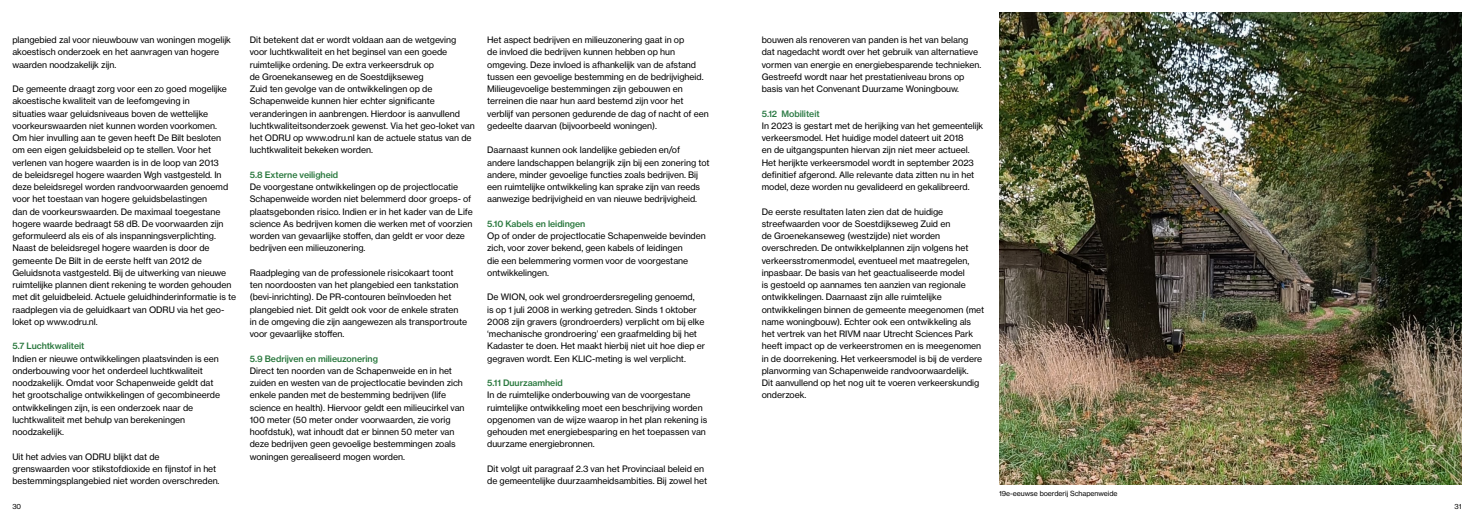
<style>
.page{position:relative;width:1474px;height:521px;background:#fff}
.page>*{position:absolute;margin:0;border:0;box-sizing:border-box;transform-origin:0 0}
.t1{font:8.75px/12.2px "N Haas Grotesk TX Pro 55 Rg";letter-spacing:-.005em;color:#000}
.t2{font:8.75px "N Haas Grotesk TX Pro 65 Md";letter-spacing:-.005em;color:#28773c}
.t3{font:8.75px "N Haas Grotesk TX Pro 65 Md";letter-spacing:-.005em;color:#2b7a44}
.t4{font:7px "N Haas Grotesk TX Pro 55 Rg";letter-spacing:-.005em;color:#000}
</style>
<div class="page">
<img style="left:999px;top:12px;width:462px;height:472px">
<p class="t1" style="left:12px;top:34px;width:220px">plangebied zal voor nieuwbouw van woningen mogelijk akoestisch onderzoek en het aanvragen van hogere waarden noodzakelijk zijn.</p>
<p class="t1" style="left:12px;top:83px;width:225px">De gemeente draagt zorg voor een zo goed mogelijke akoestische kwaliteit van de leefomgeving in<br>situaties waar geluidsniveaus boven de wettelijke voorkeurswaarden niet kunnen worden voorkomen.<br>Om hier invulling aan te geven heeft De Bilt besloten<br>om een eigen geluidsbeleid op te stellen. Voor het verlenen van hogere waarden is in de loop van 2013<br>de beleidsregel hogere waarden Wgh vastgesteld. In deze beleidsregel worden randvoorwaarden genoemd voor het toestaan van hogere geluidsbelastingen<br>dan de voorkeurswaarden. De maximaal toegestane hogere waarde bedraagt 58 dB. De voorwaarden zijn geformuleerd als eis of als inspanningsverplichting.<br>Naast de beleidsregel hogere waarden is door de gemeente De Bilt in de eerste helft van 2012 de Geluidsnota vastgesteld. Bij de uitwerking van nieuwe ruimtelijke plannen dient rekening te worden gehouden met dit geluidbeleid. Actuele geluidhinderinformatie is te raadplegen via de geluidkaart van ODRU via het geo&shy;loket op www.odru.nl.</p>
<p class="t2" style="left:12px;top:341px;width:74px">5.7 Luchtkwaliteit</p>
<p class="t1" style="left:12px;top:352px;width:209px">Indien er nieuwe ontwikkelingen plaatsvinden is een onderbouwing voor het onderdeel luchtkwaliteit noodzakelijk. Omdat voor Schapenweide geldt dat het grootschalige ontwikkelingen of gecombineerde ontwikkelingen zijn, is een onderzoek naar de luchtkwaliteit met behulp van berekeningen noodzakelijk.</p>
<p class="t1" style="left:12px;top:450px;width:209px">Uit het advies van ODRU blijkt dat de<br>grenswaarden voor stikstofdioxide en fijnstof in het bestemmingsplangebied niet worden overschreden.</p>
<p class="t1" style="left:250px;top:34px;width:226px">Dit betekent dat er wordt voldaan aan de wetgeving voor luchtkwaliteit en het beginsel van een goede ruimtelijke ordening. De extra verkeersdruk op<br>de Groenekanseweg en de Soestdijkseweg<br>Zuid ten gevolge van de ontwikkelingen op de Schapenweide kunnen hier echter significante veranderingen in aanbrengen. Hierdoor is aanvullend luchtkwaliteitsonderzoek gewenst. Via het geo-loket van het ODRU op www.odru.nl kan de actuele status van de luchtkwaliteit bekeken worden.</p>
<p class="t2" style="left:250px;top:169px;width:90px">5.8 Externe veiligheid</p>
<p class="t1" style="left:250px;top:181px;width:225px">De voorgestane ontwikkelingen op de projectlocatie Schapenweide worden niet belemmerd door groeps- of plaatsgebonden risico. Indien er in het kader van de Life science As bedrijven komen die werken met of voorzien worden van gevaarlijke stoffen, dan geldt er voor deze bedrijven een milieuzonering.</p>
<p class="t1" style="left:250px;top:266px;width:219px">Raadpleging van de professionele risicokaart toont ten noordoosten van het plangebied een tankstation (bevi-inrichting). De PR-contouren beïnvloeden het plangebied niet. Dit geldt ook voor de enkele straten in de omgeving die zijn aangewezen als transportroute voor gevaarlijke stoffen.</p>
<p class="t2" style="left:250px;top:353px;width:130px">5.9 Bedrijven en milieuzonering</p>
<p class="t1" style="left:250px;top:364px;width:216px">Direct ten noorden van de Schapenweide en in het zuiden en westen van de projectlocatie bevinden zich enkele panden met de bestemming bedrijven (life science en health). Hiervoor geldt een milieucirkel van 100 meter (50 meter onder voorwaarden, zie vorig hoofdstuk), wat inhoudt dat er binnen 50 meter van deze bedrijven geen gevoelige bestemmingen zoals woningen gerealiseerd mogen worden.</p>
<p class="t1" style="left:487px;top:34px;width:223px">Het aspect bedrijven en milieuzonering gaat in op<br>de invloed die bedrijven kunnen hebben op hun omgeving. Deze invloed is afhankelijk van de afstand tussen een gevoelige bestemming en de bedrijvigheid.<br>Milieugevoelige bestemmingen zijn gebouwen en terreinen die naar hun aard bestemd zijn voor het verblijf van personen gedurende de dag of nacht of een gedeelte daarvan (bijvoorbeeld woningen).</p>
<p class="t1" style="left:487px;top:144px;width:224px">Daarnaast kunnen ook landelijke gebieden en/of andere landschappen belangrijk zijn bij een zonering tot andere, minder gevoelige functies zoals bedrijven. Bij een ruimtelijke ontwikkeling kan sprake zijn van reeds aanwezige bedrijvigheid en van nieuwe bedrijvigheid.</p>
<p class="t2" style="left:487px;top:218px;width:100px">5.10 Kabels en leidingen</p>
<p class="t1" style="left:487px;top:230px;width:220px">Op of onder de projectlocatie Schapenweide bevinden zich, voor zover bekend, geen kabels of leidingen<br>die een belemmering vormen voor de voorgestane ontwikkelingen.</p>
<p class="t1" style="left:487px;top:291px;width:219px">De WION, ook wel grondroerdersregeling genoemd,<br>is op 1 juli 2008 in werking getreden. Sinds 1 oktober 2008 zijn gravers (grondroerders) verplicht om bij elke ‘mechanische grondroering’ een graafmelding bij het Kadaster te doen. Het maakt hierbij niet uit hoe diep er gegraven wordt. Een KLIC-meting is wel verplicht.</p>
<p class="t2" style="left:487px;top:377px;width:77px">5.11 Duurzaamheid</p>
<p class="t1" style="left:487px;top:389px;width:221px">In de ruimtelijke onderbouwing van de voorgestane ruimtelijke ontwikkeling moet een beschrijving worden opgenomen van de wijze waarop in het plan rekening is gehouden met energiebesparing en het toepassen van duurzame energiebronnen.</p>
<p class="t1" style="left:487px;top:462px;width:221px">Dit volgt uit paragraaf 2.3 van het Provinciaal beleid en de gemeentelijke duurzaamheidsambities. Bij zowel het</p>
<p class="t1" style="left:761px;top:34px;width:221px">bouwen als renoveren van panden is het van belang dat nagedacht wordt over het gebruik van alternatieve vormen van energie en energiebesparende technieken.<br>Gestreefd wordt naar het prestatieniveau brons op basis van het Convenant Duurzame Woningbouw.</p>
<p class="t3" style="left:761px;top:108px;width:59px">5.12 Mobiliteit</p>
<p class="t1" style="left:761px;top:119px;width:223px">In 2023 is gestart met de herijking van het gemeentelijk verkeersmodel. Het huidige model dateert uit 2018<br>en de uitgangspunten hiervan zijn niet meer actueel.<br>Het herijkte verkeersmodel wordt in september 2023 definitief afgerond. Alle relevante data zitten nu in het model, deze worden nu gevalideerd en gekalibreerd.</p>
<p class="t1" style="left:761px;top:205px;width:224px">De eerste resultaten laten zien dat de huidige streefwaarden voor de Soestdijkseweg Zuid en<br>de Groenekanseweg (westzijde) niet worden overschreden. De ontwikkelplannen zijn volgens het verkeersstromenmodel, eventueel met maatregelen, inpasbaar. De basis van het geactualiseerde model<br>is gestoeld op aannames ten aanzien van regionale ontwikkelingen. Daarnaast zijn alle ruimtelijke ontwikkelingen binnen de gemeente meegenomen (met name woningbouw). Echter ook een ontwikkeling als het vertrek van het RIVM naar Utrecht Sciences Park heeft impact op de verkeerstromen en is meegenomen in de doorrekening. Het verkeersmodel is bij de verdere planvorming van Schapenweide randvoorwaardelijk.<br>Dit aanvullend op het nog uit te voeren verkeerskundig onderzoek.</p>
<p class="t4" style="left:999px;top:489px;width:120px">19e-eeuwse boerderij Schapenweide</p>
<p class="t4" style="left:12px;top:502px;width:10px">30</p>
<p class="t4" style="left:1454px;top:502px;width:9px">31</p>
</div>
